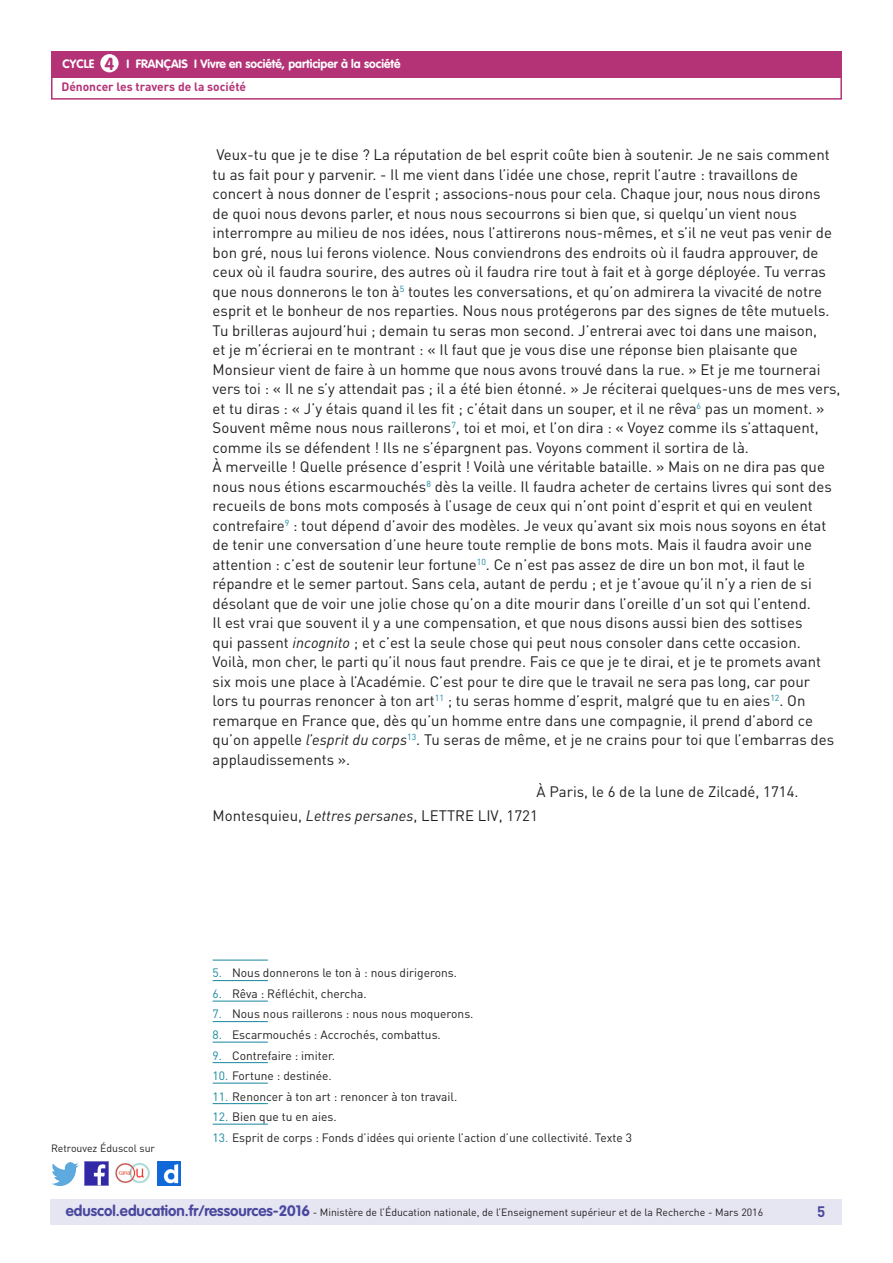
<style>
.page{position:relative;width:893px;height:1263px;background:#fff}
.page>*{position:absolute;margin:0;border:0;box-sizing:border-box;transform-origin:0 0}
.t1{font:700 17.25px "VAG Rounded Std";color:#b43376}
._06_Texte_courant{font:15px/19.5px "DIN Pro";color:#231f20}
.t2{font:700 15px "DIN Pro";color:#4a489e}
._13_Note_bas_de_page{font:12px "DIN Pro";color:#231f20}
.t3{font:700 12px "VAG Rounded Std";color:#fff}
.t4{font:700 12px "DIN Pro";color:#b43376}
.t5{font:10.5px "DIN Pro";color:#231f20}
.s1{font-style:italic}
.s2{color:#16879f}
.s3{font-family:"VAG Rounded Std";font-weight:700;font-size:15px;color:#4a489e}
</style>
<div class="page">
<div style="left:50px;top:1199px;width:791px;height:26px;background:#e6e5f2"></div>
<div style="left:51px;top:51px;width:791px;height:27px;background:#b43376"></div>
<div style="left:100px;top:54px;width:19px;height:18px;background:#fff;border-radius:50%"></div>
<div style="left:51px;top:75px;width:791px;height:25px;border:2px solid #b43376"></div>
<img style="left:85px;top:1162px;width:23px;height:23px">
<img style="left:51px;top:1163px;width:28px;height:22px">
<img style="left:158px;top:1162px;width:22px;height:23px">
<img style="left:115px;top:1163px;width:35px;height:21px">
<hr style="left:213px;top:960px;width:55px;height:1px;background:#16879f">
<hr style="left:213px;top:980px;width:55px;height:1px;background:#16879f">
<hr style="left:213px;top:1001px;width:55px;height:1px;background:#16879f">
<hr style="left:213px;top:1021px;width:55px;height:1px;background:#16879f">
<hr style="left:213px;top:1042px;width:55px;height:1px;background:#16879f">
<hr style="left:213px;top:1062px;width:55px;height:1px;background:#16879f">
<hr style="left:213px;top:1083px;width:55px;height:1px;background:#16879f">
<hr style="left:213px;top:1103px;width:55px;height:1px;background:#16879f">
<hr style="left:213px;top:1124px;width:55px;height:1px;background:#16879f">
<p class="t1" style="left:105px;top:53px;width:11px">4</p>
<p class="t4" style="left:61px;top:79px;width:186px">Dénoncer les travers de la société</p>
<p class="t3" style="left:63px;top:57px;width:33px">CYCLE</p>
<p class="t3" style="left:127px;top:57px;width:275px">I FRANÇAIS I Vivre en société, participer à la société</p>
<p class="_06_Texte_courant" style="left:213px;top:145px;width:629px">Veux-tu que je te dise ? La réputation de bel esprit coûte bien à soutenir. Je ne sais comment tu as fait pour y parvenir. - Il me vient dans l’idée une chose, reprit l’autre : travaillons de concert à nous donner de l’esprit ; associons-nous pour cela. Chaque jour, nous nous dirons<br>de quoi nous devons parler, et nous nous secourrons si bien que, si quelqu’un vient nous interrompre au milieu de nos idées, nous l’attirerons nous-mêmes, et s’il ne veut pas venir de bon gré, nous lui ferons violence. Nous conviendrons des endroits où il faudra approuver, de ceux où il faudra sourire, des autres où il faudra rire tout à fait et à gorge déployée. Tu verras que nous donnerons le ton à<sup>5</sup> toutes les conversations, et qu’on admirera la vivacité de notre esprit et le bonheur de nos reparties. Nous nous protégerons par des signes de tête mutuels.<br>Tu brilleras aujourd’hui ; demain tu seras mon second. J’entrerai avec toi dans une maison,<br>et je m’écrierai en te montrant : « Il faut que je vous dise une réponse bien plaisante que Monsieur vient de faire à un homme que nous avons trouvé dans la rue. » Et je me tournerai vers toi : « Il ne s’y attendait pas ; il a été bien étonné. » Je réciterai quelques-uns de mes vers, et tu diras : « J’y étais quand il les fit ; c’était dans un souper, et il ne rêva<sup>6</sup> pas un moment. » Souvent même nous nous raillerons<sup>7</sup>, toi et moi, et l’on dira : « Voyez comme ils s’attaquent, comme ils se défendent ! Ils ne s’épargnent pas. Voyons comment il sortira de là.<br>À merveille ! Quelle présence d’esprit ! Voilà une véritable bataille. » Mais on ne dira pas que nous nous étions escarmouchés<sup>8</sup> dès la veille. Il faudra acheter de certains livres qui sont des recueils de bons mots composés à l’usage de ceux qui n’ont point d’esprit et qui en veulent contrefaire<sup>9</sup> : tout dépend d’avoir des modèles. Je veux qu’avant six mois nous soyons en état de tenir une conversation d’une heure toute remplie de bons mots. Mais il faudra avoir une attention : c’est de soutenir leur fortune<sup>10</sup>. Ce n’est pas assez de dire un bon mot, il faut le répandre et le semer partout. Sans cela, autant de perdu ; et je t’avoue qu’il n’y a rien de si désolant que de voir une jolie chose qu’on a dite mourir dans l’oreille d’un sot qui l’entend.<br>Il est vrai que souvent il y a une compensation, et que nous disons aussi bien des sottises<br>qui passent <span class="s1">incognito</span> ; et c’est la seule chose qui peut nous consoler dans cette occasion.<br>Voilà, mon cher, le parti qu’il nous faut prendre. Fais ce que je te dirai, et je te promets avant six mois une place à l’Académie. C’est pour te dire que le travail ne sera pas long, car pour<br>lors tu pourras renoncer à ton art<sup>11</sup> ; tu seras homme d’esprit, malgré que tu en aies<sup>12</sup>. On remarque en France que, dès qu’un homme entre dans une compagnie, il prend d’abord ce qu’on appelle <span class="s1">l’esprit du corps</span><sup>13</sup>. Tu seras de même, et je ne crains pour toi que l’embarras des applaudissements ».</p>
<p class="_06_Texte_courant" style="left:537px;top:782px;width:263px">À Paris, le 6 de la lune de Zilcadé, 1714.</p>
<p class="_06_Texte_courant" style="left:213px;top:805px;width:327px">Montesquieu, <span class="s1">Lettres persanes</span>, LETTRE LIV, 1721</p>
<p class="t5" style="left:51px;top:1141px;width:106px">Retrouvez Éduscol sur</p>
<p class="_13_Note_bas_de_page" style="left:213px;top:965px;width:246px"><span class="s2">5.</span> Nous donnerons le ton à : nous dirigerons.</p>
<p class="_13_Note_bas_de_page" style="left:213px;top:986px;width:156px"><span class="s2">6.</span> Rêva : Réfléchit, chercha.</p>
<p class="_13_Note_bas_de_page" style="left:213px;top:1006px;width:262px"><span class="s2">7.</span> Nous nous raillerons : nous nous moquerons.</p>
<p class="_13_Note_bas_de_page" style="left:213px;top:1027px;width:230px"><span class="s2">8.</span> Escarmouchés : Accrochés, combattus.</p>
<p class="_13_Note_bas_de_page" style="left:213px;top:1047px;width:124px"><span class="s2">9.</span> Contrefaire : imiter.</p>
<p class="_13_Note_bas_de_page" style="left:213px;top:1068px;width:121px"><span class="s2">10.</span> Fortune : destinée.</p>
<p class="_13_Note_bas_de_page" style="left:213px;top:1088px;width:246px"><span class="s2">11.</span> Renoncer à ton art : renoncer à ton travail.</p>
<p class="_13_Note_bas_de_page" style="left:213px;top:1109px;width:125px"><span class="s2">12.</span> Bien que tu en aies.</p>
<p class="_13_Note_bas_de_page" style="left:213px;top:1129px;width:421px"><span class="s2">13.</span> Esprit de corps : Fonds d’idées qui oriente l’action d’une collectivité. Texte 3</p>
<p class="t5" style="left:66px;top:1205px;width:699px"><span class="s3">eduscol.education.fr/ressources-2016</span> - Ministère de l’Éducation nationale, de l’Enseignement supérieur et de la Recherche - Mars 2016</p>
<p class="t2" style="left:817px;top:1201px;width:10px">5</p>
</div>
